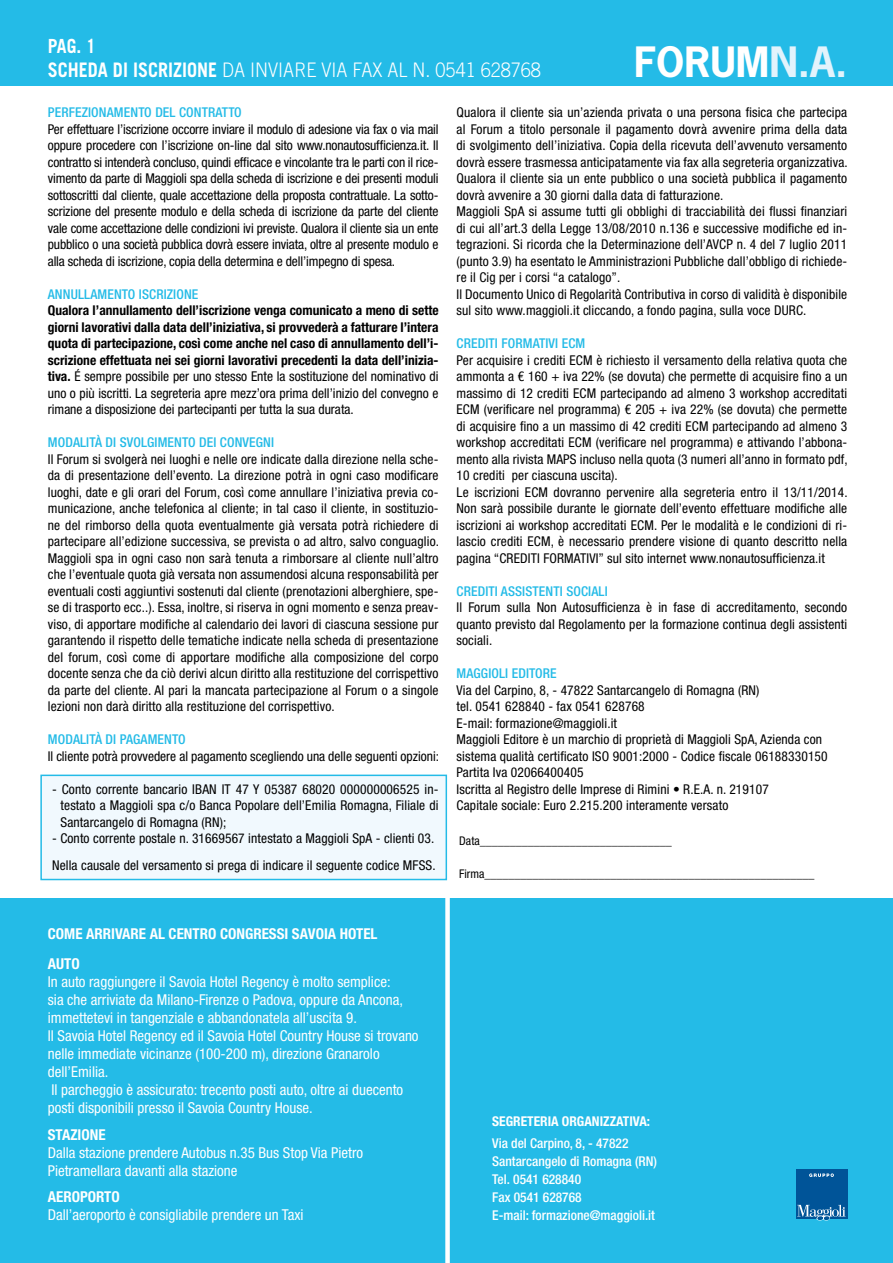
<style>
.page{position:relative;width:893px;height:1263px;background:#fff}
.page>*{position:absolute;margin:0;border:0;box-sizing:border-box;transform-origin:0 0}
.t1{font:700 39.3px "News Gothic Std";color:#fff}
.t2{font:300 20.1px "Trade Gothic LT Std";color:#fff;scale:.9 1}
.t3{font:700 19.5px "Trade Gothic LT Std";color:#fff;scale:.9 1}
.t4{font:condensed 15px/18px "Helvetica Neue LT Std";color:#fff}
.t5{font:700 condensed 15px/30.8px "Helvetica Neue LT Std";color:#fff}
.t6{font:condensed 13.5px/16.5px "Helvetica Neue LT Std";letter-spacing:.01em;color:#000;text-align:justify}
.t7{font:700 condensed 13.5px/16.5px "Helvetica Neue LT Std";color:#000;text-align:justify}
.t8{font:500 condensed 13.5px "Helvetica Neue LT Std";letter-spacing:.01em;color:#24bbe7}
.t9{font:500 condensed 13.5px/18px "Helvetica Neue LT Std";color:#fff}
.t10{font:700 condensed 13.5px "Helvetica Neue LT Std";color:#fff}
.t11{font:condensed 12px "Helvetica Neue LT Std";color:#000}
.s1{font-weight:700}
.s2{color:#e2f3fc}
.s3{font-weight:400}
</style>
<div class="page">
<div style="left:0;top:0;width:893px;height:85px;background:#24bbe7"></div>
<div style="left:0;top:899px;width:893px;height:364px;background:#24bbe7"></div>
<div style="left:40px;top:774px;width:407px;height:106px;background:#f1f9fe;border:2px solid #24bbe7"></div>
<div style="left:445px;top:888px;width:5px;height:375px;background:#fff"></div>
<div style="left:796px;top:1169px;width:51px;height:49px;background:#005498"></div>
<svg style="left:809px;top:1173px;width:25px;height:4px"></svg>
<svg style="left:797px;top:1205px;width:49px;height:15px"></svg>
<h3 class="t3" style="left:48px;top:34px;width:55px">PAG. 1</h3>
<h2 class="t2" style="left:48px;top:57px;width:549px"><span class="s1">SCHEDA DI ISCRIZIONE</span> DA INVIARE VIA FAX AL N. 0541 628768</h2>
<h1 class="t1" style="left:634px;top:36px;width:215px">FORUM<span class="s2">N.A.</span></h1>
<p class="t8" style="left:48px;top:104px;width:195px">PERFEZIONAMENTO DEL CONTRATTO</p>
<p class="t6" style="left:48px;top:121px;width:392px">Per effettuare l’iscrizione occorre inviare il modulo di adesione via fax o via mail oppure procedere con l’iscrizione on-line dal sito www.nonautosufficienza.it. Il contratto si intenderà concluso, quindi efficace e vincolante tra le parti con il rice&shy;vimento da parte di Maggioli spa della scheda di iscrizione e dei presenti moduli sottoscritti dal cliente, quale accettazione della proposta contrattuale. La sotto&shy;scrizione del presente modulo e della scheda di iscrizione da parte del cliente vale come accettazione delle condizioni ivi previste. Qualora il cliente sia un ente pubblico o una società pubblica dovrà essere inviata, oltre al presente modulo e alla scheda di iscrizione, copia della determina e dell’impegno di spesa.</p>
<p class="t8" style="left:48px;top:286px;width:152px">ANNULLAMENTO ISCRIZIONE</p>
<p class="t7" style="left:48px;top:302px;width:392px">Qualora l’annullamento dell’iscrizione venga comunicato a meno di sette giorni lavorativi dalla data dell’iniziativa, si provvederà a fatturare l’intera quota di partecipazione, così come anche nel caso di annullamento dell’i&shy;scrizione effettuata nei sei giorni lavorativi precedenti la data dell’inizia&shy;tiva. <span class="s3">É sempre possibile per uno stesso Ente la sostituzione del nominativo di uno o più iscritti. La segreteria apre mezz’ora prima dell’inizio del convegno e rimane a disposizione dei partecipanti per tutta la sua durata.</span></p>
<p class="t8" style="left:48px;top:434px;width:228px">MODALITÀ DI SVOLGIMENTO DEI CONVEGNI</p>
<p class="t6" style="left:48px;top:451px;width:393px">Il Forum si svolgerà nei luoghi e nelle ore indicate dalla direzione nella sche&shy;da di presentazione dell’evento. La direzione potrà in ogni caso modificare luoghi, date e gli orari del Forum, così come annullare l’iniziativa previa co&shy;municazione, anche telefonica al cliente; in tal caso il cliente, in sostituzio&shy;ne del rimborso della quota eventualmente già versata potrà richiedere di partecipare all’edizione successiva, se prevista o ad altro, salvo conguaglio.<br>Maggioli spa in ogni caso non sarà tenuta a rimborsare al cliente null’altro che l’eventuale quota già versata non assumendosi alcuna responsabilità per eventuali costi aggiuntivi sostenuti dal cliente (prenotazioni alberghiere, spe&shy;se di trasporto ecc..). Essa, inoltre, si riserva in ogni momento e senza preav&shy;viso, di apportare modifiche al calendario dei lavori di ciascuna sessione pur garantendo il rispetto delle tematiche indicate nella scheda di presentazione del forum, così come di apportare modifiche alla composizione del corpo docente senza che da ciò derivi alcun diritto alla restituzione del corrispettivo da parte del cliente. Al pari la mancata partecipazione al Forum o a singole lezioni non darà diritto alla restituzione del corrispettivo.</p>
<p class="t8" style="left:48px;top:731px;width:139px">MODALITÀ DI PAGAMENTO</p>
<p class="t6" style="left:48px;top:748px;width:393px">Il cliente potrà provvedere al pagamento scegliendo una delle seguenti opzioni:</p>
<p class="t6" style="left:61px;top:781px;width:379px;text-indent:-9px">- Conto corrente bancario IBAN IT 47 Y 05387 68020 000000006525 in&shy;testato a Maggioli spa c/o Banca Popolare dell’Emilia Romagna, Filiale di Santarcangelo di Romagna (RN);</p>
<p class="t6" style="left:52px;top:825px;width:385px;line-height:26.5px">- Conto corrente postale n. 31669567 intestato a Maggioli SpA - clienti 03.<br>Nella causale del versamento si prega di indicare il seguente codice MFSS.</p>
<p class="t6" style="left:457px;top:104px;width:393px;text-align:left">Qualora il cliente sia un’azienda privata o una persona fisica che partecipa al Forum a titolo personale il pagamento dovrà avvenire prima della data di svolgimento dell’iniziativa. Copia della ricevuta dell’avvenuto versamento dovrà essere trasmessa anticipatamente via fax alla segreteria organizzativa.<br>Qualora il cliente sia un ente pubblico o una società pubblica il pagamento dovrà avvenire a 30 giorni dalla data di fatturazione.<br>Maggioli SpA si assume tutti gli obblighi di tracciabilità dei flussi finanziari di cui all’art.3 della Legge 13/08/2010 n.136 e successive modifiche ed in&shy;tegrazioni. Si ricorda che la Determinazione dell’AVCP n. 4 del 7 luglio 2011 (punto 3.9) ha esentato le Amministrazioni Pubbliche dall’obbligo di richiede&shy;re il Cig per i corsi “a catalogo”.<br>Il Documento Unico di Regolarità Contributiva in corso di validità è disponibile sul sito www.maggioli.it cliccando, a fondo pagina, sulla voce DURC.</p>
<p class="t8" style="left:457px;top:335px;width:130px">CREDITI FORMATIVI ECM</p>
<p class="t6" style="left:457px;top:351px;width:393px;text-align:left">Per acquisire i crediti ECM è richiesto il versamento della relativa quota che ammonta a € 160 + iva 22% (se dovuta) che permette di acquisire fino a un massimo di 12 crediti ECM partecipando ad almeno 3 workshop accreditati ECM (verificare nel programma) € 205 + iva 22% (se dovuta) che permette di acquisire fino a un massimo di 42 crediti ECM partecipando ad almeno 3 workshop accreditati ECM (verificare nel programma) e attivando l’abbona&shy;mento alla rivista MAPS incluso nella quota (3 numeri all’anno in formato pdf, 10 crediti per ciascuna uscita).<br>Le iscrizioni ECM dovranno pervenire alla segreteria entro il 13/11/2014.<br>Non sarà possibile durante le giornate dell’evento effettuare modifiche alle iscrizioni ai workshop accreditati ECM. Per le modalità e le condizioni di ri&shy;lascio crediti ECM, è necessario prendere visione di quanto descritto nella pagina “CREDITI FORMATIVI” sul sito internet www.nonautosufficienza.it</p>
<p class="t8" style="left:457px;top:583px;width:153px">CREDITI ASSISTENTI SOCIALI</p>
<p class="t6" style="left:457px;top:599px;width:392px">Il Forum sulla Non Autosufficienza è in fase di accreditamento, secondo quanto previsto dal Regolamento per la formazione continua degli assistenti sociali.</p>
<p class="t8" style="left:457px;top:665px;width:102px">MAGGIOLI EDITORE</p>
<p class="t6" style="left:457px;top:681px;width:373px;text-align:left">Via del Carpino, 8, - 47822 Santarcangelo di Romagna (RN)<br>tel. 0541 628840 - fax 0541 628768<br>E-mail: formazione@maggioli.it<br>Maggioli Editore è un marchio di proprietà di Maggioli SpA, Azienda con sistema qualità certificato ISO 9001:2000 - Codice fiscale 06188330150<br>Partita Iva 02066400405<br>Iscritta al Registro delle Imprese di Rimini • R.E.A. n. 219107<br>Capitale sociale: Euro 2.215.200 interamente versato</p>
<p class="t11" style="left:459px;top:834px;width:214px">Data________________________________</p>
<p class="t11" style="left:459px;top:867px;width:357px">Firma_______________________________________________________</p>
<p class="t5" style="left:48px;top:918px;width:331px">COME ARRIVARE AL CENTRO CONGRESSI SAVOIA HOTEL<br>AUTO</p>
<p class="t4" style="left:48px;top:973px;width:372px">In auto raggiungere il Savoia Hotel Regency è molto semplice:<br>sia che arriviate da Milano-Firenze o Padova, oppure da Ancona, immettetevi in tangenziale e abbandonatela all’uscita 9.<br>Il Savoia Hotel Regency ed il Savoia Hotel Country House si trovano nelle immediate vicinanze (100-200 m), direzione Granarolo dell’Emilia.<br>Il parcheggio è assicurato: trecento posti auto, oltre ai duecento posti disponibili presso il Savoia Country House.</p>
<p class="t5" style="left:48px;top:1119px;width:59px">STAZIONE</p>
<p class="t4" style="left:48px;top:1143px;width:317px">Dalla stazione prendere Autobus n.35 Bus Stop Via Pietro<br>Pietramellara davanti alla stazione</p>
<p class="t5" style="left:48px;top:1181px;width:73px">AEROPORTO</p>
<p class="t4" style="left:48px;top:1206px;width:257px">Dall’aeroporto è consigliabile prendere un Taxi</p>
<p class="t10" style="left:492px;top:1113px;width:159px">SEGRETERIA ORGANIZZATIVA:</p>
<p class="t9" style="left:492px;top:1134px;width:166px">Via del Carpino, 8, - 47822<br>Santarcangelo di Romagna (RN)<br>Tel. 0541 628840<br>Fax 0541 628768<br>E-mail: formazione@maggioli.it</p>
</div>
